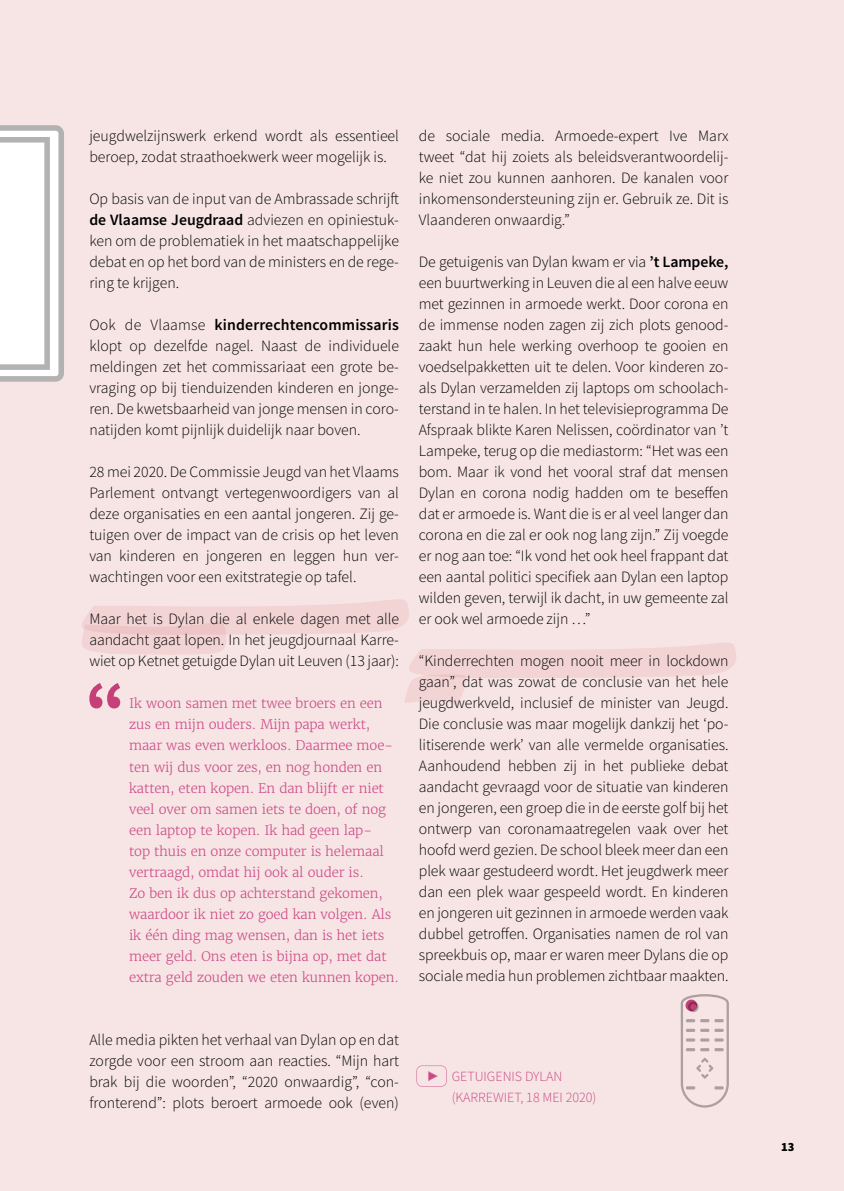
<style>
.page{position:relative;width:844px;height:1191px;background:#fff}
.page>*{position:absolute;margin:0;border:0;box-sizing:border-box;transform-origin:0 0}
.t1{font:300 15.75px/21px "Source Sans Pro";color:#000;text-align:justify}
.t2{font:300 14px/21px "Source Sans Pro";color:#cc4885}
.t3{font:300 13.12px/21px "Merriweather";letter-spacing:-.01em;color:#cc4885}
.t4{font:900 12.25px "Source Sans Pro";color:#000}
.s1{font-weight:600}
</style>
<div class="page">
<div style="left:0;top:0;width:843px;height:1191px;background:#f7e5e5"></div>
<svg style="left:0;top:125px;width:64px;height:257px;background:#ededed"></svg>
<img style="left:0;top:144px;width:2px;height:218px">
<svg style="left:680px;top:994px;width:48px;height:113px"></svg>
<svg style="left:685px;top:999px;width:12px;height:12px"></svg>
<svg style="left:82px;top:599px;width:654px;height:109px"></svg>
<svg style="left:416px;top:1065px;width:30px;height:21px"></svg>
<p class="t1" style="left:89px;top:125px;width:311px">jeugdwelzijnswerk erkend wordt als essentieel beroep, zodat straathoekwerk weer mogelijk is.</p>
<p class="t1" style="left:89px;top:188px;width:311px">Op basis van de input van de Ambrassade schrijft <span class="s1">de Vlaamse Jeugdraad</span> adviezen en opiniestuk&shy;ken om de problematiek in het maatschappelijke debat en op het bord van de ministers en de rege&shy;ring te krijgen.</p>
<p class="t1" style="left:89px;top:314px;width:311px">Ook de Vlaamse <span class="s1">kinderrechtencommissaris </span>klopt op dezelfde nagel. Naast de individuele meldingen zet het commissariaat een grote be&shy;vraging op bij tienduizenden kinderen en jonge&shy;ren. De kwetsbaarheid van jonge mensen in coro&shy;natijden komt pijnlijk duidelijk naar boven.</p>
<p class="t1" style="left:89px;top:461px;width:311px">28 mei 2020. De Commissie Jeugd van het Vlaams Parlement ontvangt vertegenwoordigers van al deze organisaties en een aantal jongeren. Zij ge&shy;tuigen over de impact van de crisis op het leven van kinderen en jongeren en leggen hun ver&shy;wachtingen voor een exitstrategie op tafel.</p>
<p class="t1" style="left:89px;top:608px;width:311px">Maar het is Dylan die al enkele dagen met alle aandacht gaat lopen. In het jeugdjournaal Karre&shy;wiet op Ketnet getuigde Dylan uit Leuven (13 jaar):</p>
<p class="t3" style="left:129px;top:693px;width:271px">Ik woon samen met twee broers en een zus en mijn ouders. Mijn papa werkt, maar was even werkloos. Daarmee moe&shy;ten wij dus voor zes, en nog honden en katten, eten kopen. En dan blijft er niet veel over om samen iets te doen, of nog een laptop te kopen. Ik had geen lap-<br>top thuis en onze computer is helemaal vertraagd, omdat hij ook al ouder is.<br>Zo ben ik dus op achterstand gekomen, waardoor ik niet zo goed kan volgen. Als ik één ding mag wensen, dan is het iets meer geld. Ons eten is bijna op, met dat extra geld zouden we eten kunnen kopen.</p>
<p class="t1" style="left:89px;top:1028px;width:311px">Alle media pikten het verhaal van Dylan op en dat zorgde voor een stroom aan reacties. “Mijn hart brak bij die woorden”, “2020 onwaardig”, “con&shy;fronterend”: plots beroert armoede ook (even)</p>
<p class="t1" style="left:418px;top:125px;width:311px">de sociale media. Armoede-expert Ive Marx tweet “dat hij zoiets als beleidsverantwoordelij&shy;ke niet zou kunnen aanhoren. De kanalen voor inkomensondersteuning zijn er. Gebruik ze. Dit is Vlaanderen onwaardig.”</p>
<p class="t1" style="left:418px;top:251px;width:311px">De getuigenis van Dylan kwam er via <span class="s1">’t Lampeke, </span>een buurtwerking in Leuven die al een halve eeuw met gezinnen in armoede werkt. Door corona en de immense noden zagen zij zich plots genood&shy;zaakt hun hele werking overhoop te gooien en voedselpakketten uit te delen. Voor kinderen zo&shy;als Dylan verzamelden zij laptops om schoolach&shy;terstand in te halen. In het televisieprogramma De Afspraak blikte Karen Nelissen, coördinator van ’t Lampeke, terug op die mediastorm: “Het was een bom. Maar ik vond het vooral straf dat mensen Dylan en corona nodig hadden om te beseffen dat er armoede is. Want die is er al veel langer dan corona en die zal er ook nog lang zijn.” Zij voegde er nog aan toe: “Ik vond het ook heel frappant dat een aantal politici specifiek aan Dylan een laptop wilden geven, terwijl ik dacht, in uw gemeente zal er ook wel armoede zijn …”</p>
<p class="t1" style="left:418px;top:650px;width:311px">“Kinderrechten mogen nooit meer in lockdown gaan”, dat was zowat de conclusie van het hele jeugdwerkveld, inclusief de minister van Jeugd.<br>Die conclusie was maar mogelijk dankzij het ‘po&shy;litiserende werk’ van alle vermelde organisaties.<br>Aanhoudend hebben zij in het publieke debat aandacht gevraagd voor de situatie van kinderen en jongeren, een groep die in de eerste golf bij het ontwerp van coronamaatregelen vaak over het hoofd werd gezien. De school bleek meer dan een plek waar gestudeerd wordt. Het jeugdwerk meer dan een plek waar gespeeld wordt. En kinderen en jongeren uit gezinnen in armoede werden vaak dubbel getroffen. Organisaties namen de rol van spreekbuis op, maar er waren meer Dylans die op sociale media hun problemen zichtbaar maakten.</p>
<p class="t2" style="left:451px;top:1066px;width:146px">GETUIGENIS DYLAN (KARREWIET, 18 MEI 2020)</p>
<p class="t4" style="left:780px;top:1138px;width:15px">13</p>
</div>
